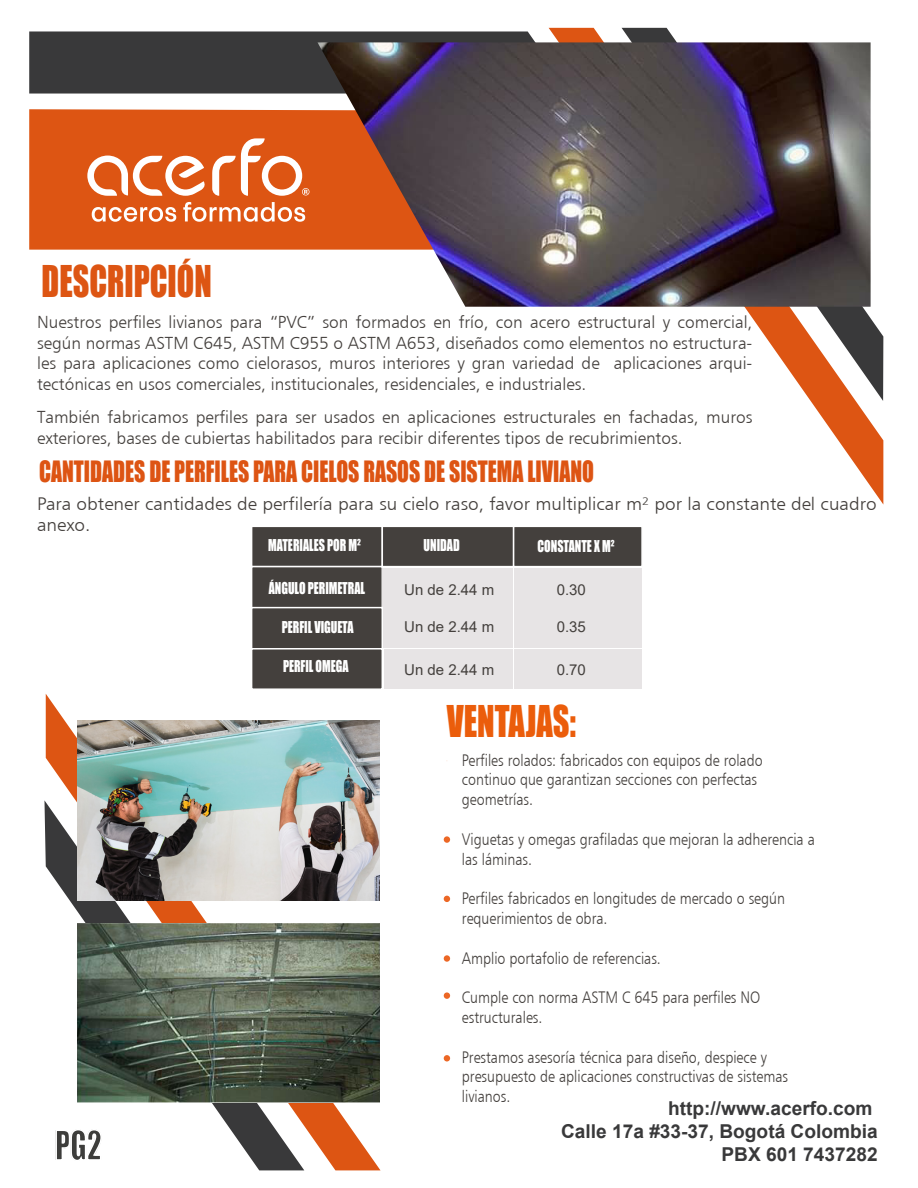
<style>
.page{position:relative;width:918px;height:1188px;background:#fff}
.page>*{position:absolute;margin:0;border:0;box-sizing:border-box;transform-origin:0 0}
.t1{font:40.2px "Impact";color:#dd5513;scale:.8 1}
.t2{font:40.2px "Impact";color:#eb5d0b;scale:.8 1}
.t3{font:37.5px "Impact";color:#3d3d3b;scale:.8 1}
.t4{font:27px "Impact";color:#dd5413;scale:.8 1}
.t5{font:700 19.05px/23px "Arial";color:#39393a;text-align:right}
.t6{font:18px/21.6px "Humanist 777 BT Light B";color:#44403d;scale:1.06 1}
.t7{font:17.25px/20.7px "Humanist 777 BT Light B";color:#44403d;text-align:justify}
.t8{font:16.5px/19.8px "Humanist 777 BT Light B";color:#44403d;scale:.86 1}
.t9{font:15px "Impact";color:#fff;scale:.8 1}
.t10{font:15px "Arial";color:#44403d}
</style>
<div class="page">
<div style="left:444px;top:836px;width:6px;height:7px;background:#ec6725;border-radius:50%"></div>
<svg style="left:444px;top:896px;width:6px;height:6px"></svg>
<div style="left:444px;top:955px;width:6px;height:7px;background:#ec6725;border-radius:50%"></div>
<div style="left:444px;top:992px;width:6px;height:7px;background:#ec6725;border-radius:50%"></div>
<svg style="left:444px;top:1055px;width:6px;height:6px"></svg>
<div style="left:29px;top:109px;width:288px;height:141px;background:#dd5513"></div>
<div style="left:29px;top:31px;width:506px;height:63px;background:#39393a"></div>
<svg style="left:549px;top:28px;width:334px;height:476px"></svg>
<svg style="left:622px;top:28px;width:261px;height:373px"></svg>
<svg style="left:46px;top:694px;width:334px;height:476px"></svg>
<svg style="left:44px;top:800px;width:260px;height:370px"></svg>
<svg style="left:55px;top:1128px;width:48px;height:34px"></svg>
<div style="left:251px;top:526px;width:132px;height:41px;background:#44403d;border:2px solid #fff"></div>
<div style="left:382px;top:526px;width:132px;height:41px;background:#44403d;border:2px solid #fff"></div>
<div style="left:513px;top:526px;width:130px;height:41px;background:#44403d;border:2px solid #fff"></div>
<div style="left:251px;top:566px;width:132px;height:44px;background:#44403d;border:2px solid #fff"></div>
<div style="left:382px;top:568px;width:131px;height:40px;background:#e7e4e5"></div>
<div style="left:514px;top:568px;width:128px;height:40px;background:#e7e4e5"></div>
<div style="left:251px;top:607px;width:132px;height:43px;background:#44403d;border:2px solid #fff"></div>
<div style="left:384px;top:609px;width:129px;height:39px;background:#e7e4e5"></div>
<div style="left:514px;top:609px;width:128px;height:39px;background:#e7e4e5"></div>
<div style="left:251px;top:648px;width:132px;height:42px;background:#44403d;border:2px solid #fff"></div>
<div style="left:384px;top:650px;width:129px;height:39px;background:#e7e4e5"></div>
<div style="left:514px;top:650px;width:128px;height:39px;background:#e7e4e5"></div>
<img style="left:317px;top:42px;width:554px;height:265px">
<svg style="left:87px;top:156px;width:118px;height:40px"></svg>
<svg style="left:212px;top:138px;width:97px;height:58px"></svg>
<svg style="left:92px;top:207px;width:84px;height:15px"></svg>
<svg style="left:183px;top:202px;width:122px;height:20px"></svg>
<img style="left:77px;top:721px;width:303px;height:179px">
<img style="left:77px;top:924px;width:303px;height:179px">
<h1 class="t1" style="left:42px;top:250px;width:214px">DESCRIPCIÓN</h1>
<p class="t7" style="left:37px;top:311px;width:717px">Nuestros perfiles livianos para “PVC” son formados en frío, con acero estructural y comercial, según normas ASTM C645, ASTM C955 o ASTM A653, diseñados como elementos no estructura&shy;les para aplicaciones como cielorasos, muros interiores y gran variedad de aplicaciones arqui&shy;tectónicas en usos comerciales, institucionales, residenciales, e industriales.</p>
<p class="t7" style="left:37px;top:407px;width:717px">También fabricamos perfiles para ser usados en aplicaciones estructurales en fachadas, muros exteriores, bases de cubiertas habilitados para recibir diferentes tipos de recubrimientos.</p>
<h3 class="t4" style="left:39px;top:450px;width:695px">CANTIDADES DE PERFILES PARA CIELOS RASOS DE SISTEMA LIVIANO</h3>
<p class="t6" style="left:37px;top:492px;width:794px">Para obtener cantidades de perfilería para su cielo raso, favor multiplicar m² por la constante del cuadro anexo.</p>
<p class="t9" style="left:268px;top:534px;width:117px">MATERIALES POR M²</p>
<p class="t9" style="left:424px;top:534px;width:47px">UNIDAD</p>
<p class="t9" style="left:538px;top:535px;width:98px">CONSTANTE X M²</p>
<p class="t9" style="left:269px;top:576px;width:122px">ÁNGULO PERIMETRAL</p>
<p class="t9" style="left:282px;top:615px;width:91px">PERFIL VIGUETA</p>
<p class="t10" style="left:404px;top:580px;width:92px">Un de 2.44 m</p>
<p class="t10" style="left:557px;top:580px;width:31px">0.30</p>
<p class="t10" style="left:404px;top:616px;width:92px">Un de 2.44 m</p>
<p class="t10" style="left:557px;top:616px;width:31px">0.35</p>
<p class="t9" style="left:283px;top:654px;width:84px">PERFIL OMEGA</p>
<p class="t10" style="left:404px;top:659px;width:92px">Un de 2.44 m</p>
<p class="t10" style="left:557px;top:659px;width:31px">0.70</p>
<h2 class="t3" style="left:55px;top:1116px;width:60px">PG2</h2>
<h1 class="t2" style="left:447px;top:690px;width:163px">VENTAJAS:</h1>
<p class="t8" style="left:462px;top:750px;width:351px">Perfiles rolados: fabricados con equipos de rolado continuo que garantizan secciones con perfectas geometrías.</p>
<p class="t8" style="left:462px;top:829px;width:412px">Viguetas y omegas grafiladas que mejoran la adherencia a las láminas.</p>
<p class="t8" style="left:462px;top:888px;width:377px">Perfiles fabricados en longitudes de mercado o según requerimientos de obra.</p>
<p class="t8" style="left:462px;top:948px;width:233px">Amplio portafolio de referencias.</p>
<p class="t8" style="left:462px;top:987px;width:349px">Cumple con norma ASTM C 645 para perfiles NO estructurales.</p>
<p class="t8" style="left:462px;top:1047px;width:381px">Prestamos asesoría técnica para diseño, despiece y presupuesto de aplicaciones constructivas de sistemas livianos.</p>
<p class="t5" style="left:561px;top:1097px;width:318px">http://www.acerfo.com<br>Calle 17a #33-37, Bogotá Colombia<br>PBX 601 7437282</p>
</div>
